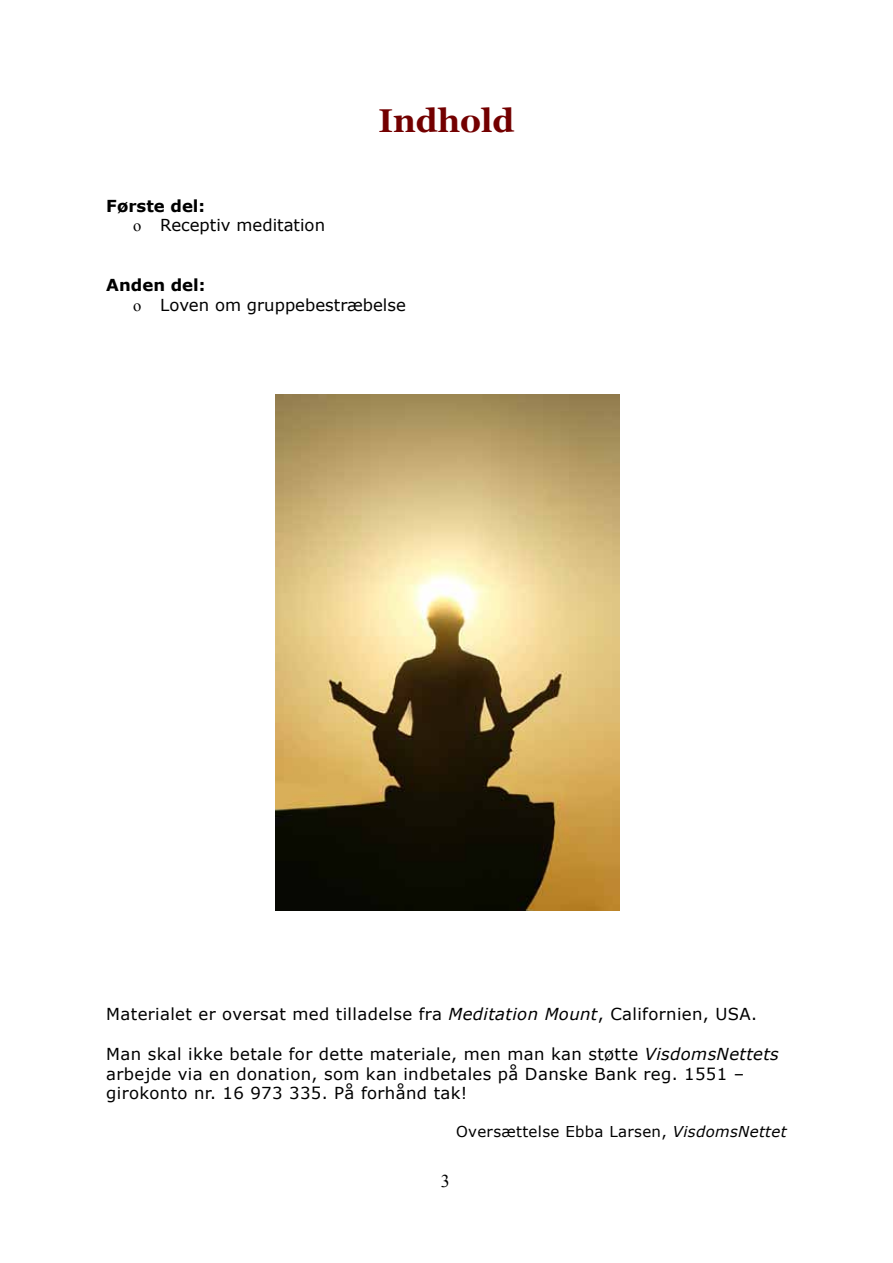
<style>
.page{position:relative;width:893px;height:1263px;background:#fff}
.page>*{position:absolute;margin:0;border:0;box-sizing:border-box;transform-origin:0 0}
.t1{font:700 33px "Georgia";color:#730000}
.t2{font:18px "Times New Roman";color:#000}
.t3{font:16.5px/19.8px "Verdana";letter-spacing:.02em;color:#000}
.t4{font:16.5px/19.8px "Verdana";color:#000}
.t5{font:15px "Verdana";letter-spacing:.02em;color:#000}
.s1{font-weight:700}
.s2{font-family:"Times New Roman"}
.s3{font-style:italic}
</style>
<div class="page">
<img style="left:275px;top:394px;width:344px;height:516px">
<p class="t4" style="left:133px;top:196px;width:193px;text-indent:-27px"><span class="s1">Første del:<br></span><span class="s2">o</span> Receptiv meditation</p>
<h1 class="t1" style="left:378px;top:100px;width:138px">Indhold</h1>
<p class="t4" style="left:133px;top:275px;width:274px;text-indent:-27px"><span class="s1">Anden del:<br></span><span class="s2">o</span> Loven om gruppebestræbelse</p>
<p class="t3" style="left:106px;top:1004px;width:652px">Materialet er oversat med tilladelse fra <span class="s3">Meditation Mount</span>, Californien, USA.</p>
<p class="t3" style="left:106px;top:1044px;width:674px">Man skal ikke betale for dette materiale, men man kan støtte <span class="s3">VisdomsNettets </span>arbejde via en donation, som kan indbetales på Danske Bank reg. 1551 – girokonto nr. 16 973 335. På forhånd tak!</p>
<p class="t5" style="left:456px;top:1121px;width:332px">Oversættelse Ebba Larsen, <span class="s3">VisdomsNettet</span></p>
<p class="t2" style="left:441px;top:1169px;width:10px">3</p>
</div>
